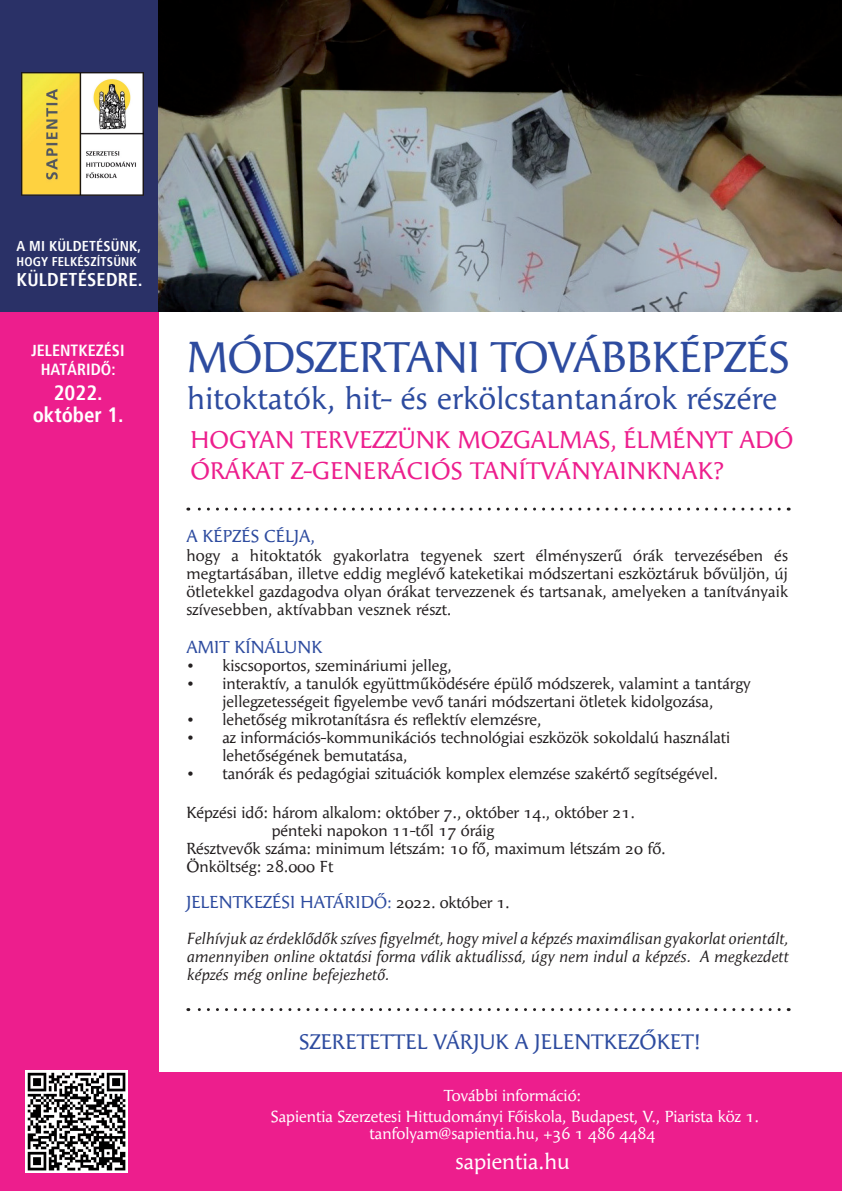
<style>
.page{position:relative;width:842px;height:1191px;background:#fff}
.page>*{position:absolute;margin:0;border:0;box-sizing:border-box;transform-origin:0 0}
.t1{font:43px "Angie H Medium";letter-spacing:-.02em;color:#2d4b9f}
.t2{font:31px "Angie H Medium";letter-spacing:.01em;color:#2d4b9f}
.t3{font:24px/31px "Angie H Medium";color:#ed1e8d}
.t4{font:22px "Angie H Medium";color:#fff}
.t5{font:21px "Angie H Medium";color:#2d4b9f}
.t6{font:700 condensed 20.9px/21.9px "Frutiger";color:#fff;text-align:center}
.t7{font:700 condensed 18.5px "Frutiger";letter-spacing:.01em;color:#fff}
.t8{font:17.2px "Angie H Medium";color:#2d4b9f}
.t9{font:700 condensed 16.2px/19.4px "Frutiger";color:#fff;text-align:center}
.t10{font:16px/18px "Angie H Medium";color:#231f20;text-align:justify}
.t11{font:italic 16px/18px "Angie H Medium";letter-spacing:.01em;color:#231f20;text-align:justify}
.t12{font:16px/21px "Angie H Medium";color:#fff;text-align:center}
.t13{font:700 condensed 14.3px "Frutiger";letter-spacing:.01em;color:#fff}
.t14{font:700 condensed 12.7px "Frutiger";letter-spacing:.01em;color:#fff}
.s1{font-size:16px}
.s2{font-size:16px;color:#231f20}
</style>
<div class="page">
<div style="left:0;top:310px;width:159px;height:881px;background:#ed1e8d"></div>
<div style="left:157px;top:1072px;width:685px;height:119px;background:#ed1e8d"></div>
<svg style="left:188px;top:1008px;width:591px;height:3px"></svg>
<svg style="left:188px;top:507px;width:591px;height:3px"></svg>
<div style="left:0;top:0;width:159px;height:311px;background:#2a3167"></div>
<img style="left:25px;top:1071px;width:102px;height:101px">
<img style="left:21px;top:73px;width:123px;height:122px">
<img style="left:159px;top:0;width:683px;height:312px">
<p class="t13" style="left:17px;top:237px;width:126px">A MI KÜLDETÉSÜNK,</p>
<p class="t14" style="left:17px;top:254px;width:122px">HOGY FELKÉSZÍTSÜNK</p>
<p class="t7" style="left:17px;top:268px;width:128px">KÜLDETÉSEDRE.</p>
<p class="t9" style="left:31px;top:340px;width:95px">JELENTKEZÉSI<br>HATÁRIDÔ:</p>
<h3 class="t6" style="left:33px;top:382px;width:93px">2022. október 1.</h3>
<h1 class="t1" style="left:186px;top:331px;width:605px">MÓDSZERTANI TOVÁBBKÉPZÉS</h1>
<h2 class="t2" style="left:187px;top:380px;width:592px">hitoktatók, hit- és erkölcstantanárok részére</h2>
<h3 class="t3" style="left:190px;top:424px;width:605px">HOGYAN TERVEZZÜNK MOZGALMAS, ÉLMÉNYT ADÓ<br>ÓRÁKAT Z-GENERÁCIÓS TANÍTVÁNYAINKNAK?</h3>
<p class="t8" style="left:186px;top:526px;width:130px">A KÉPZÉS CÉLJA,</p>
<p class="t10" style="left:186px;top:546px;width:603px">hogy a hitoktatók gyakorlatra tegyenek szert élményszerû órák tervezésében és megtartásában, illetve eddig meglévô kateketikai módszertani eszköztáruk bôvüljön, új ötletekkel gazdagodva olyan órákat tervezzenek és tartsanak, amelyeken a tanítványaik szívesebben, aktívabban vesznek részt.</p>
<p class="t8" style="left:186px;top:636px;width:138px">AMIT KÍNÁLUNK</p>
<p class="t10" style="left:186px;top:656px;width:267px">• kiscsoportos, szemináriumi jelleg,</p>
<p class="t10" style="left:186px;top:674px;width:566px;text-align:center">• interaktív, a tanulók együttmûködésére épülô módszerek, valamint a tantárgy jellegzetességeit figyelembe vevô tanári módszertani ötletek kidolgozása,</p>
<p class="t10" style="left:186px;top:710px;width:356px">• lehetôség mikrotanításra és reflektív elemzésre,</p>
<p class="t10" style="left:222px;top:728px;width:509px;text-indent:-36px">• az információs-kommunikációs technológiai eszközök sokoldalú használati lehetôségének bemutatása,</p>
<p class="t10" style="left:186px;top:764px;width:533px">• tanórák és pedagógiai szituációk komplex elemzése szakértô segítségével.</p>
<p class="t10" style="left:186px;top:803px;width:450px">Képzési idô: három alkalom: október 7., október 14., október 21.</p>
<p class="t10" style="left:272px;top:821px;width:224px">pénteki napokon 11-tôl 17 óráig</p>
<p class="t10" style="left:186px;top:839px;width:481px">Résztvevôk száma: minimum létszám: 10 fô, maximum létszám 20 fô.</p>
<p class="t10" style="left:186px;top:857px;width:148px">Önköltség: 28.000 Ft</p>
<p class="t8" style="left:186px;top:892px;width:325px">JELENTKEZÉSI HATÁRID<span class="s1">Ô:</span> <span class="s2">2022. október 1.</span></p>
<p class="t11" style="left:186px;top:929px;width:603px">Felhívjuk az érdeklôdôk szíves figyelmét, hogy mivel a képzés maximálisan gyakorlat orientált, amennyiben online oktatási forma válik aktuálissá, úgy nem indul a képzés. A megkezdett képzés még online befejezhetô.</p>
<h3 class="t5" style="left:299px;top:1029px;width:403px">SZERETETTEL VÁRJUK A JELENTKEZÕKET!</h3>
<p class="t12" style="left:271px;top:1085px;width:489px">További információ:<br>Sapientia Szerzetesi Hittudományi Fõiskola, Budapest, V., Piarista köz 1.</p>
<p class="t12" style="left:370px;top:1123px;width:287px">tanfolyam@sapientia.hu, +36 1 486 4484</p>
<h3 class="t4" style="left:455px;top:1148px;width:116px">sapientia.hu</h3>
</div>
